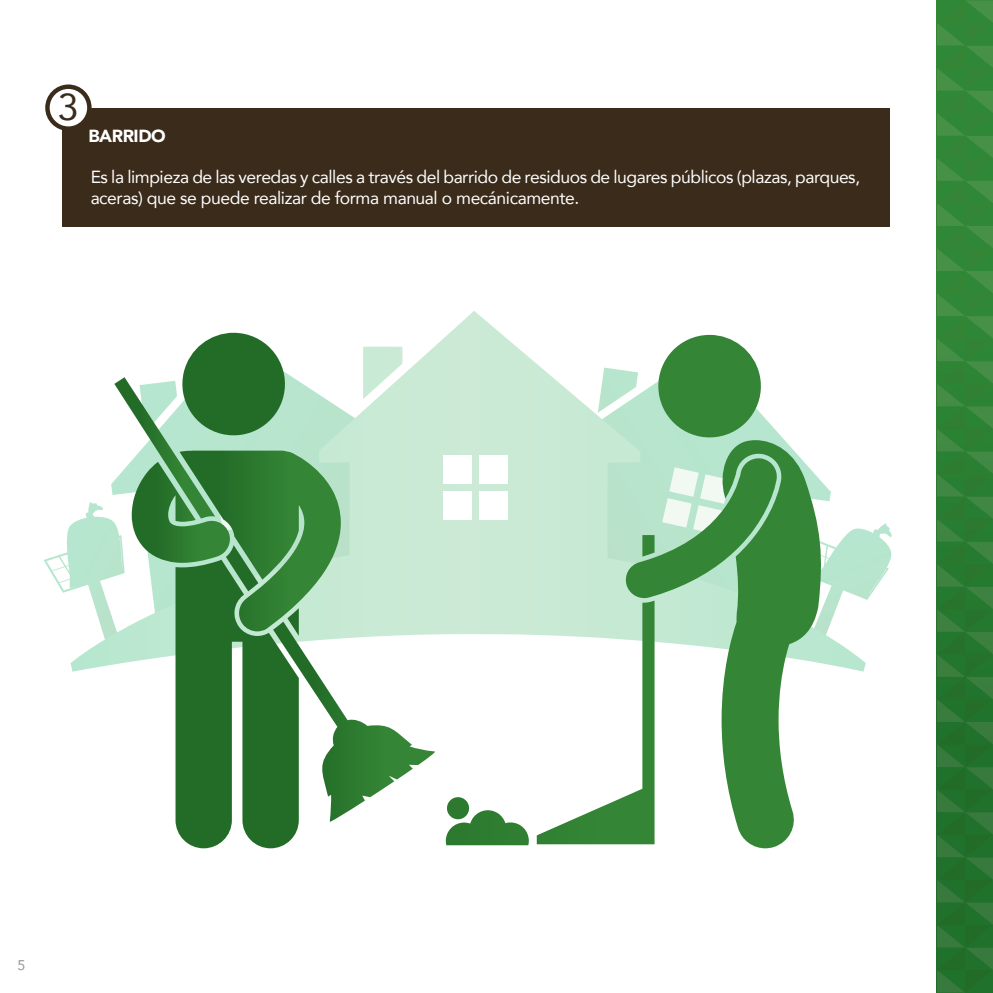
<style>
.page{position:relative;width:993px;height:993px;background:#fff}
.page>*{position:absolute;margin:0;border:0;box-sizing:border-box;transform-origin:0 0}
.t1{font:37.27px "Avenir";color:#3b2b1b}
.t2{font:17.5px/21px "Avenir";letter-spacing:-.025em;color:#fff}
.t3{font:900 17.5px "Avenir";letter-spacing:-.025em;color:#fff}
.t4{font:14px "Avenir";color:#939598}
</style>
<div class="page">
<svg style="left:865px;top:523px;width:26px;height:77px"></svg>
<svg style="left:436px;top:311px;width:429px;height:360px"></svg>
<div style="left:443px;top:455px;width:28px;height:28px;background:#fff"></div>
<div style="left:479px;top:455px;width:28px;height:28px;background:#fff"></div>
<div style="left:443px;top:491px;width:28px;height:29px;background:#fff"></div>
<div style="left:479px;top:491px;width:28px;height:29px;background:#fff"></div>
<svg style="left:653px;top:335px;width:112px;height:107px;background:#66a66b"></svg>
<svg style="left:447px;top:796px;width:22px;height:23px"></svg>
<svg style="left:44px;top:332px;width:392px;height:516px"></svg>
<svg style="left:445px;top:810px;width:83px;height:35px"></svg>
<svg style="left:536px;top:458px;width:182px;height:386px"></svg>
<svg style="left:718px;top:440px;width:105px;height:408px"></svg>
<div style="left:62px;top:108px;width:827px;height:119px;background:#3b2b1b"></div>
<svg style="left:45px;top:84px;width:47px;height:46px"></svg>
<svg style="left:936px;top:0;width:56px;height:992px;background:#2e7e34"></svg>
<h1 class="t1" style="left:58px;top:77px;width:22px">3</h1>
<p class="t3" style="left:88px;top:121px;width:79px">BARRIDO</p>
<p class="t2" style="left:91px;top:166px;width:770px">Es la limpieza de las veredas y calles a través del barrido de residuos de lugares públicos (plazas, parques, aceras) que se puede realizar de forma manual o mecánicamente.</p>
<p class="t4" style="left:18px;top:953px;width:9px">5</p>
</div>
